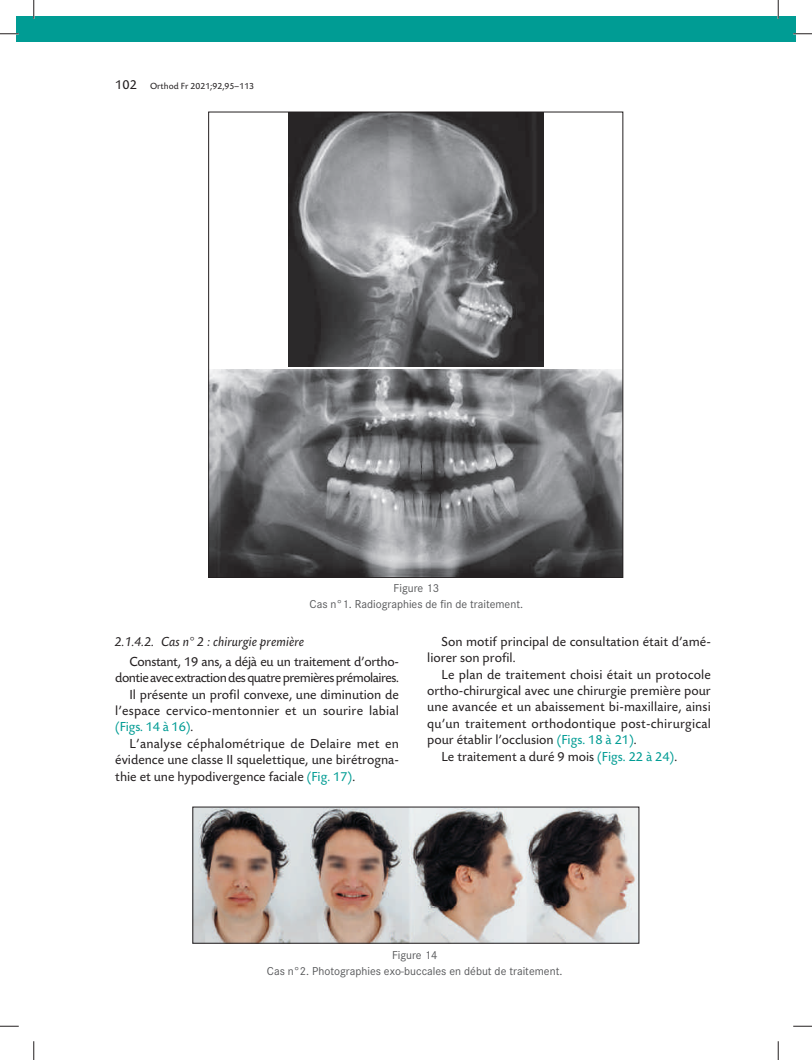
<style>
.page{position:relative;width:812px;height:1060px;background:#fff}
.page>*{position:absolute;margin:0;border:0;box-sizing:border-box;transform-origin:0 0}
.t1{font:13.75px/16.5px "Today SB";color:#231f20}
.t2{font:13.75px "Today SB";letter-spacing:-.035em;color:#231f20}
.t3{font:13.75px "Today SB";letter-spacing:-.02em;color:#231f20}
.t4{font:13.75px "Today SB";letter-spacing:.02em;color:#231f20}
.t5{font:italic 13.75px "Today SB";color:#231f20}
.t6{font:13.75px "Today SB";letter-spacing:-.01em;color:#009c94}
.t7{font:11.88px/15.5px "Corporate S";color:#57585a;text-align:center}
.t8{font:9.38px "Today SB";color:#231f20}
.s1{font-size:13.75px}
.s2{color:#231f20}
.s3{color:#009c94}
</style>
<div class="page">
<div style="left:16px;top:16px;width:780px;height:25px;background:#009c94"></div>
<img style="left:288px;top:114px;width:255px;height:252px">
<img style="left:210px;top:370px;width:411px;height:206px">
<img style="left:194px;top:808px;width:443px;height:133px">
<svg style="left:0;top:33px;width:19px;height:2px"></svg>
<svg style="left:793px;top:33px;width:19px;height:2px"></svg>
<svg style="left:0;top:1025px;width:19px;height:2px"></svg>
<svg style="left:793px;top:1025px;width:19px;height:2px"></svg>
<svg style="left:33px;top:0;width:2px;height:19px"></svg>
<svg style="left:33px;top:1041px;width:2px;height:19px"></svg>
<svg style="left:777px;top:0;width:2px;height:19px"></svg>
<svg style="left:777px;top:1041px;width:2px;height:19px"></svg>
<p class="t8" style="left:115px;top:83px;width:140px"><span class="s1">102</span> Orthod Fr 2021;92,95–113</p>
<p class="t7" style="left:309px;top:582px;width:215px">Figure 13<br>Cas n°1. Radiographies de fin de traitement.</p>
<p class="t5" style="left:115px;top:636px;width:191px">2.1.4.2. Cas n° 2 : chirurgie première</p>
<p class="t3" style="left:129px;top:656px;width:271px">Constant, 19 ans, a déjà eu un traitement d’ortho-</p>
<p class="t2" style="left:115px;top:672px;width:285px">dontie avec extraction des quatre premières prémolaires.</p>
<p class="t1" style="left:129px;top:687px;width:271px">Il présente un profil convexe, une diminution de</p>
<p class="t1" style="left:115px;top:704px;width:285px">l’espace cervico-mentonnier et un sourire labial</p>
<p class="t6" style="left:115px;top:722px;width:79px">(Figs. 14 à 16)<span class="s2">.</span></p>
<p class="t4" style="left:129px;top:738px;width:271px">L’analyse céphalométrique de Delaire met en</p>
<p class="t1" style="left:115px;top:753px;width:285px">évidence une classe II squelettique, une birétrogna-</p>
<p class="t1" style="left:115px;top:769px;width:241px">thie et une hypodivergence faciale <span class="s3">(Fig. 17)</span>.</p>
<p class="t1" style="left:427px;top:634px;width:285px;text-indent:14px">Son motif principal de consultation était d’amé&shy;liorer son profil.</p>
<p class="t1" style="left:441px;top:667px;width:271px">Le plan de traitement choisi était un protocole</p>
<p class="t1" style="left:427px;top:684px;width:285px">ortho-chirurgical avec une chirurgie première pour</p>
<p class="t1" style="left:427px;top:700px;width:285px">une avancée et un abaissement bi-maxillaire, ainsi</p>
<p class="t1" style="left:427px;top:717px;width:285px">qu’un traitement orthodontique post-chirurgical</p>
<p class="t1" style="left:427px;top:733px;width:211px">pour établir l’occlusion <span class="s3">(Figs. 18 à 21)</span>.</p>
<p class="t1" style="left:441px;top:749px;width:237px">Le traitement a duré 9 mois <span class="s3">(Figs. 22 à 24)</span>.</p>
<p class="t7" style="left:267px;top:948px;width:297px">Figure 14<br>Cas n°2. Photographies exo-buccales en début de traitement.</p>
</div>
